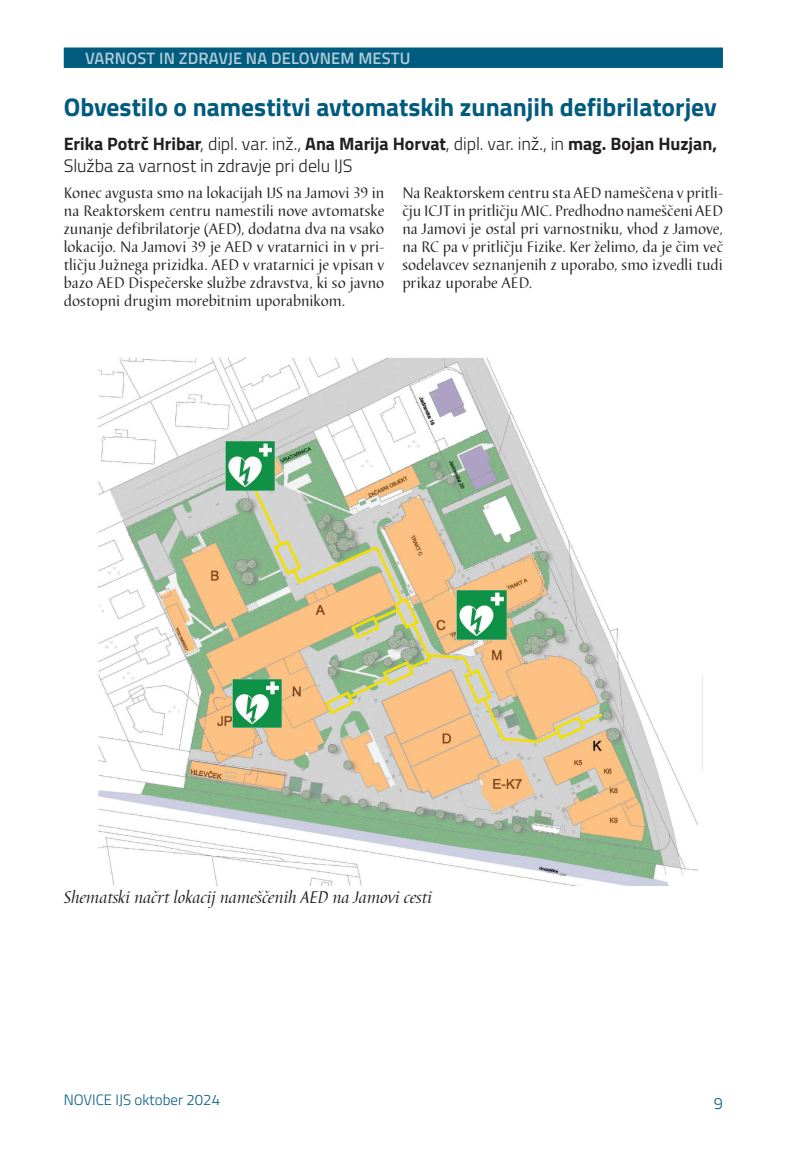
<style>
.page{position:relative;width:808px;height:1149px;background:#fff}
.page>*{position:absolute;margin:0;border:0;box-sizing:border-box;transform-origin:0 0}
.M_Naslov_prispevka_mali{font:700 25.5px "Titillium Web";color:#005b7f}
.M_Naslov_avtor{font:300 18px/21.6px "Titillium Web";color:#231f20}
.M_Podnapis_k_sliki{font:italic 17.55px "Barbedor TEE";letter-spacing:-.01em;color:#231f20}
.t1{font:600 16.5px "Titillium Web";letter-spacing:.01em;color:#fff}
.t2{font:300 16.5px "Titillium Web";color:#005b7f}
.M_Tekst-prispevki{font:15.75px/18px "Barbedor TEE";letter-spacing:-.005em;color:#231f20;text-align:justify}
.t3{font:300 15px "Titillium Web";color:#005b7f}
.s1{font-weight:700}
</style>
<div class="page">
<div style="left:64px;top:47px;width:659px;height:21px;background:#005b7f;border:2px solid #005b7f"></div>
<img style="left:98px;top:357px;width:605px;height:527px">
<svg style="left:247px;top:477px;width:358px;height:268px"></svg>
<img style="left:232px;top:679px;width:50px;height:48px">
<img style="left:225px;top:441px;width:50px;height:49px">
<img style="left:457px;top:590px;width:49px;height:48px">
<p class="t1" style="left:85px;top:46px;width:327px">VARNOST IN ZDRAVJE NA DELOVNEM MESTU</p>
<p class="M_Naslov_prispevka_mali" style="left:64px;top:87px;width:655px">Obvestilo o namestitvi avtomatskih zunanjih defibrilatorjev</p>
<p class="M_Naslov_avtor" style="left:64px;top:132px;width:655px"><span class="s1">Erika Potrč Hribar</span>, dipl. var. inž., <span class="s1">Ana Marija Horvat</span>, dipl. var. inž., in <span class="s1">mag. Bojan Huzjan,<br></span>Služba za varnost in zdravje pri delu IJS</p>
<p class="M_Tekst-prispevki" style="left:64px;top:184px;width:322px">Konec avgusta smo na lokacijah IJS na Jamovi 39 in na Reaktorskem centru namestili nove avtomatske zunanje defibrilatorje (AED), dodatna dva na vsako lokacijo. Na Jamovi 39 je AED v vratarnici in v pri&shy;tličju Južnega prizidka. AED v vratarnici je vpisan v bazo AED Dispečerske službe zdravstva, ki so javno dostopni drugim morebitnim uporabnikom.</p>
<p class="M_Tekst-prispevki" style="left:402px;top:184px;width:322px">Na Reaktorskem centru sta AED nameščena v pritli&shy;čju ICJT in pritličju MIC. Predhodno nameščeni AED na Jamovi je ostal pri varnostniku, vhod z Jamove, na RC pa v pritličju Fizike. Ker želimo, da je čim več sodelavcev seznanjenih z uporabo, smo izvedli tudi prikaz uporabe AED.</p>
<p class="M_Podnapis_k_sliki" style="left:64px;top:887px;width:370px">Shematski načrt lokacij nameščenih AED na Jamovi cesti</p>
<p class="t3" style="left:64px;top:1088px;width:158px">NOVICE IJS oktober 2024</p>
<p class="t2" style="left:714px;top:1090px;width:11px">9</p>
</div>
